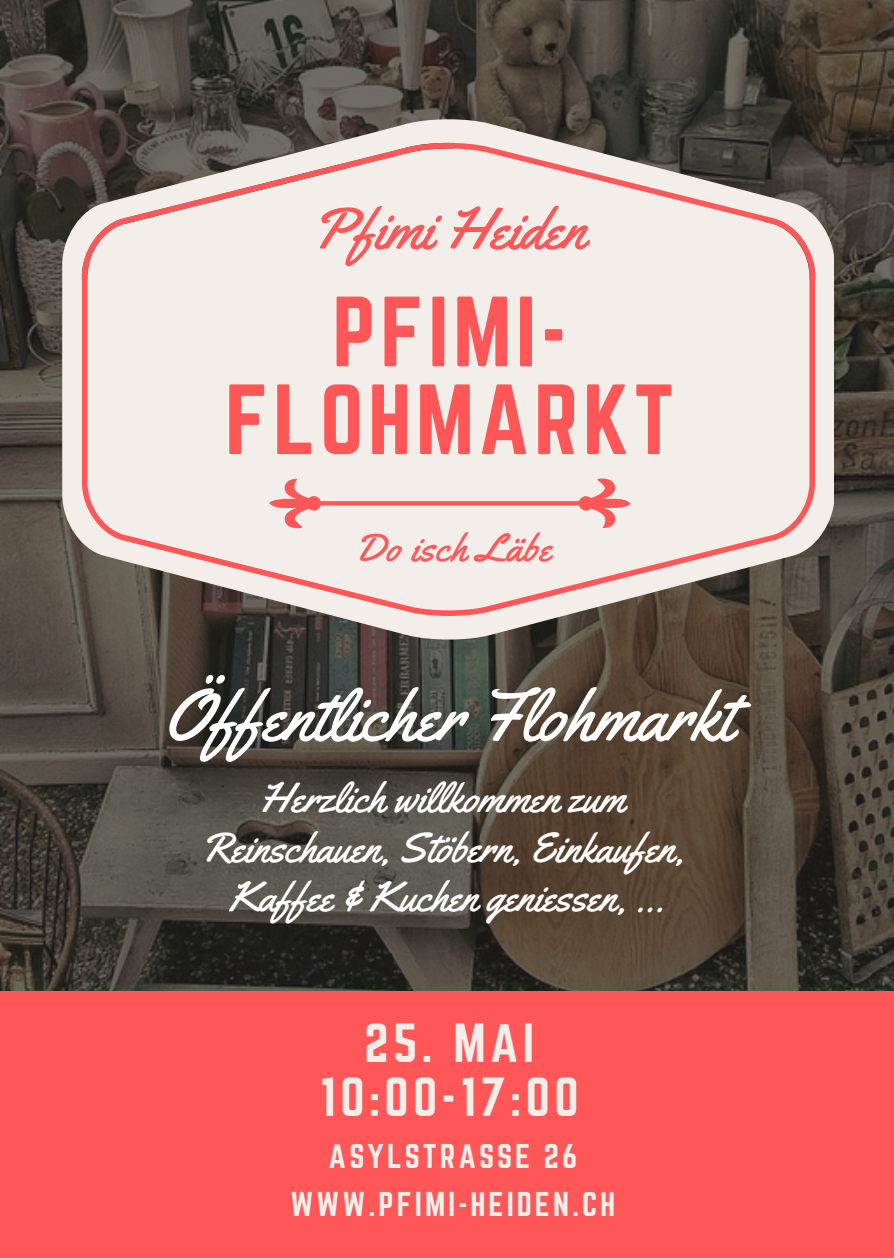
<style>
.page{position:relative;width:894px;height:1258px;background:#fff}
.page>*{position:absolute;margin:0;border:0;box-sizing:border-box;transform-origin:0 0}
.t1{font:87px/87.9px "Norwester";letter-spacing:.05em;color:#ff5757;text-align:center}
.t2{font:72px "Yellowtail";color:#fff}
.t3{font:58.5px "Yellowtail";color:#ff5757}
.t4{font:48.3px/54px "Norwester";letter-spacing:.09em;color:#f4eeea;text-align:center}
.t5{font:42px/49.5px "Yellowtail";color:#fff;text-align:center}
.t6{font:39px "Yellowtail";letter-spacing:.03em;color:#ff5757}
.t7{font:30.3px/47.4px "Norwester";letter-spacing:.1em;color:#f4eeea;text-align:center}
</style>
<div class="page">
<img style="left:0;top:0;width:893px;height:991px">
<svg style="left:62px;top:119px;width:771px;height:520px"></svg>
<svg style="left:82px;top:279px;width:732px;height:337px;fill:#f4eeea"></svg>
<svg style="left:82px;top:143px;width:733px;height:136px;fill:#f4eeea"></svg>
<div style="left:0;top:991px;width:893px;height:267px;background:#ff5757"></div>
<svg style="left:269px;top:478px;width:361px;height:50px"></svg>
<h3 class="t3" style="left:311px;top:192px;width:276px">Pfimi Heiden</h3>
<h1 class="t1" style="left:225px;top:292px;width:450px">PFIMI-<br>FLOHMARKT</h1>
<p class="t6" style="left:354px;top:523px;width:198px">Do isch Läbe</p>
<h2 class="t2" style="left:163px;top:670px;width:571px">Öffentlicher Flohmarkt</h2>
<p class="t5" style="left:200px;top:773px;width:485px">Herzlich willkommen zum<br>Reinschauen, Stöbern, Einkaufen,<br>Kaffee &amp; Kuchen geniessen, ...</p>
<p class="t4" style="left:320px;top:1018px;width:260px">25. MAI<br>10:00-17:00</p>
<p class="t7" style="left:290px;top:1134px;width:326px">ASYLSTRASSE 26<br>WWW.PFIMI-HEIDEN.CH</p>
</div>
